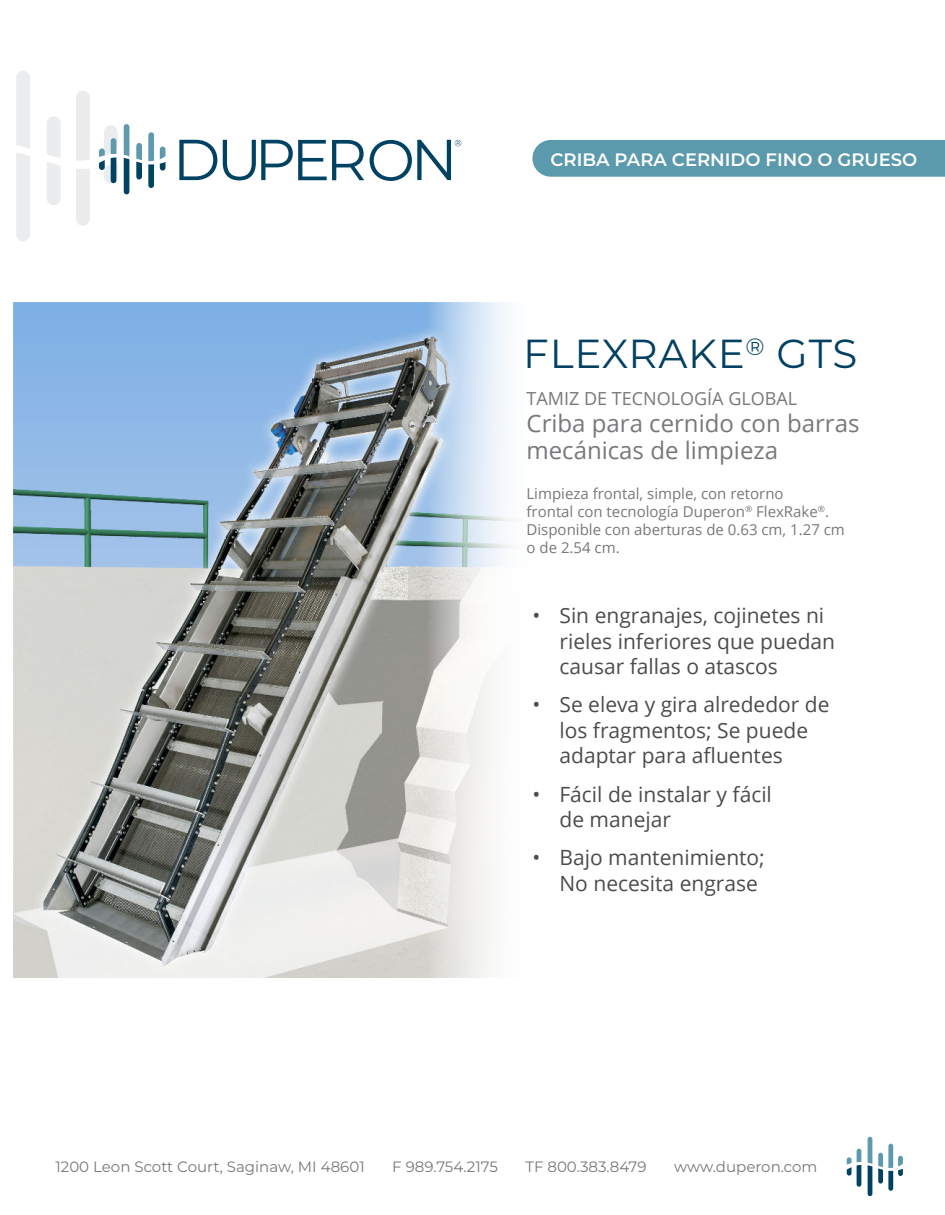
<style>
.page{position:relative;width:945px;height:1215px;background:#fff}
.page>*{position:absolute;margin:0;border:0;box-sizing:border-box;transform-origin:0 0}
.t1{font:40.5px "Montserrat";letter-spacing:.02em;color:#024161}
.t2{font:24px/27px "Open Sans";color:#76787b}
.t3{font:21px/25.2px "Open Sans";color:#4b4c4d}
.t4{font:600 18px "Montserrat";color:#fff}
.t5{font:18px "Open Sans";color:#76787b}
.t6{font:15px/18px "Open Sans";color:#76787b}
.t7{font:15px "Montserrat";color:#76787b}
</style>
<div class="page">
<div style="left:532px;top:140px;width:413px;height:37px;background:#5b99ad"></div>
<div style="left:16px;top:71px;width:14px;height:170px;background:#eaecee"></div>
<svg style="left:76px;top:169px;width:14px;height:57px"></svg>
<svg style="left:76px;top:90px;width:14px;height:71px"></svg>
<svg style="left:47px;top:116px;width:14px;height:89px"></svg>
<svg style="left:124px;top:124px;width:5px;height:70px"></svg>
<svg style="left:148px;top:132px;width:6px;height:56px"></svg>
<svg style="left:160px;top:147px;width:5px;height:24px"></svg>
<svg style="left:136px;top:143px;width:6px;height:36px"></svg>
<svg style="left:99px;top:125px;width:19px;height:59px"></svg>
<svg style="left:179px;top:140px;width:38px;height:40px"></svg>
<svg style="left:223px;top:140px;width:141px;height:40px"></svg>
<svg style="left:370px;top:140px;width:91px;height:41px"></svg>
<svg style="left:868px;top:1137px;width:4px;height:59px"></svg>
<svg style="left:878px;top:1144px;width:25px;height:47px"></svg>
<svg style="left:847px;top:1149px;width:14px;height:38px"></svg>
<img style="left:14px;top:303px;width:500px;height:675px">
<p class="t4" style="left:550px;top:150px;width:368px">CRIBA PARA CERNIDO FINO O GRUESO</p>
<h1 class="t1" style="left:523px;top:338px;width:335px">FLEXRAKE<sup>®</sup> GTS</h1>
<p class="t5" style="left:527px;top:391px;width:272px">TAMIZ DE TECNOLOGÍA GLOBAL</p>
<p class="t2" style="left:527px;top:412px;width:334px">Criba para cernido con barras mecánicas de limpieza</p>
<p class="t6" style="left:527px;top:486px;width:320px">Limpieza frontal, simple, con retorno<br>frontal con tecnología Duperon<sup>®</sup> FlexRake<sup>®</sup>.<br>Disponible con aberturas de 0.63 cm, 1.27 cm o de 2.54 cm.</p>
<p class="t3" style="left:559px;top:605px;width:277px;text-indent:-27px">• Sin engranajes, cojinetes ni rieles inferiores que puedan causar fallas o atascos</p>
<p class="t3" style="left:559px;top:694px;width:272px;text-indent:-27px">• Se eleva y gira alrededor de los fragmentos; Se puede adaptar para afluentes</p>
<p class="t3" style="left:559px;top:783px;width:214px;text-indent:-27px">• Fácil de instalar y fácil de manejar</p>
<p class="t3" style="left:559px;top:847px;width:207px;text-indent:-27px">• Bajo mantenimiento;<br>No necesita engrase</p>
<p class="t7" style="left:56px;top:1161px;width:311px">1200 Leon Scott Court, Saginaw, MI 48601</p>
<p class="t7" style="left:392px;top:1161px;width:107px">F 989.754.2175</p>
<p class="t7" style="left:525px;top:1161px;width:123px">TF 800.383.8479</p>
<p class="t7" style="left:674px;top:1161px;width:145px">www.duperon.com</p>
</div>
